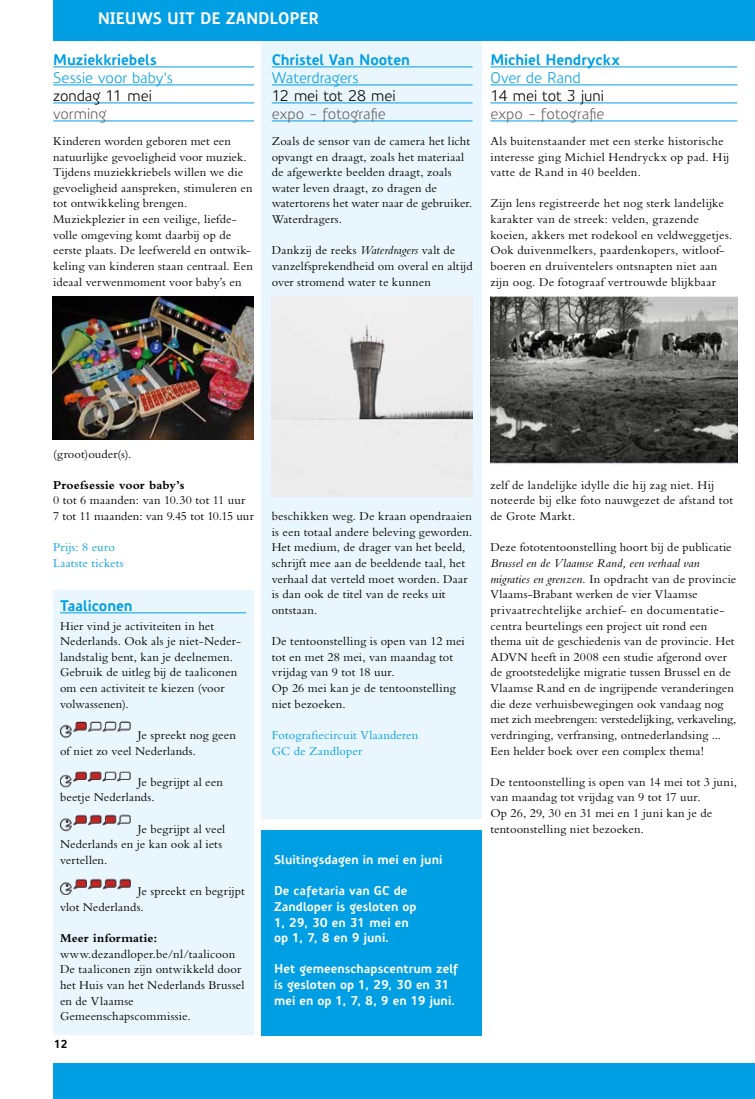
<style>
.page{position:relative;width:755px;height:1099px;background:#fff}
.page>*{position:absolute;margin:0;border:0;box-sizing:border-box;transform-origin:0 0}
.t1{font:700 16.25px "Precious Sans";letter-spacing:-.005em;color:#fff}
.t2{font:700 15px "Precious Sans";letter-spacing:-.005em;color:#009fe3}
.t3{font:15px "Precious Sans";letter-spacing:-.005em;color:#009fe3}
.t4{font:15px "Precious Sans";letter-spacing:-.005em;color:#000}
.t5{font:15px "Precious Sans";color:#646363}
.t6{font:12.5px/15.6px "Bembo Std";letter-spacing:.01em;color:#000}
.t7{font:700 12.5px/15.6px "Precious Sans";color:#fff}
.t8{font:12.5px/15.6px "Bembo Std";letter-spacing:.01em;color:#009fe3}
.t9{font:700 12.5px "Bembo Std";letter-spacing:.01em;color:#000}
.t10{font:700 11.25px "Precious Sans";color:#000}
.s1{font-style:italic}
</style>
<div class="page">
<div style="left:261px;top:0;width:221px;height:818px;background:#eaf6fe"></div>
<hr style="left:53px;top:67px;width:201px;height:1px;background:#009fe3">
<hr style="left:53px;top:85px;width:201px;height:1px;background:#009fe3">
<hr style="left:53px;top:103px;width:201px;height:1px;background:#009fe3">
<hr style="left:53px;top:121px;width:201px;height:1px;background:#009fe3">
<div style="left:53px;top:1063px;width:702px;height:35px;background:#009fe3"></div>
<div style="left:53px;top:0;width:702px;height:41px;background:#009fe3"></div>
<hr style="left:272px;top:67px;width:200px;height:1px;background:#009fe3">
<hr style="left:272px;top:85px;width:200px;height:1px;background:#009fe3">
<hr style="left:272px;top:103px;width:200px;height:1px;background:#009fe3">
<hr style="left:272px;top:121px;width:200px;height:1px;background:#009fe3">
<img style="left:53px;top:296px;width:200px;height:143px">
<img style="left:272px;top:296px;width:200px;height:200px">
<div style="left:53px;top:590px;width:201px;height:444px;background:#eaf6fe"></div>
<div style="left:261px;top:830px;width:221px;height:205px;background:#009fe3"></div>
<hr style="left:60px;top:612px;width:186px;height:1px;background:#009fe3">
<img style="left:60px;top:721px;width:71px;height:18px">
<img style="left:60px;top:771px;width:71px;height:17px">
<img style="left:60px;top:814px;width:71px;height:18px">
<img style="left:60px;top:878px;width:71px;height:16px">
<hr style="left:490px;top:67px;width:247px;height:1px;background:#009fe3">
<hr style="left:490px;top:85px;width:247px;height:1px;background:#009fe3">
<hr style="left:490px;top:103px;width:247px;height:1px;background:#009fe3">
<hr style="left:490px;top:121px;width:247px;height:1px;background:#009fe3">
<img style="left:490px;top:296px;width:247px;height:168px">
<h1 class="t1" style="left:98px;top:8px;width:223px">NIEUWS UIT DE ZANDLOPER</h1>
<p class="t2" style="left:272px;top:50px;width:140px">Christel Van Nooten</p>
<p class="t3" style="left:272px;top:68px;width:88px">Waterdragers</p>
<p class="t4" style="left:272px;top:86px;width:125px">12 mei tot 28 mei</p>
<p class="t5" style="left:272px;top:104px;width:116px">expo - fotografie</p>
<p class="t6" style="left:272px;top:133px;width:202px">Zoals de sensor van de camera het licht opvangt en draagt, zoals het materiaal de afgewerkte beelden draagt, zoals water leven draagt, zo dragen de watertorens het water naar de gebruiker.<br>Waterdragers.</p>
<p class="t6" style="left:272px;top:242px;width:202px">Dankzij de reeks <span class="s1">Waterdragers</span> valt de vanzelfsprekendheid om overal en altijd over stromend water te kunnen</p>
<p class="t2" style="left:53px;top:50px;width:105px">Muziekkriebels</p>
<p class="t3" style="left:53px;top:68px;width:121px">Sessie voor baby’s</p>
<p class="t4" style="left:53px;top:86px;width:100px">zondag 11 mei</p>
<p class="t5" style="left:53px;top:104px;width:55px">vorming</p>
<p class="t6" style="left:53px;top:133px;width:201px">Kinderen worden geboren met een natuurlijke gevoeligheid voor muziek.<br>Tijdens muziekkriebels willen we die gevoeligheid aanspreken, stimuleren en tot ontwikkeling brengen.<br>Muziekplezier in een veilige, liefde&shy;volle omgeving komt daarbij op de eerste plaats. De leefwereld en ontwik&shy;keling van kinderen staan centraal. Een ideaal verwenmoment voor baby’s en</p>
<p class="t2" style="left:490px;top:50px;width:131px">Michiel Hendryckx</p>
<p class="t3" style="left:490px;top:68px;width:92px">Over de Rand</p>
<p class="t4" style="left:490px;top:86px;width:115px">14 mei tot 3 juni</p>
<p class="t5" style="left:490px;top:104px;width:116px">expo - fotografie</p>
<p class="t6" style="left:490px;top:133px;width:241px">Als buitenstaander met een sterke historische interesse ging Michiel Hendryckx op pad. Hij vatte de Rand in 40 beelden.</p>
<p class="t6" style="left:490px;top:195px;width:243px">Zijn lens registreerde het nog sterk landelijke karakter van de streek: velden, grazende koeien, akkers met rodekool en veldweggetjes.<br>Ook duivenmelkers, paardenkopers, witloof&shy;boeren en druiventelers ontsnapten niet aan zijn oog. De fotograaf vertrouwde blijkbaar</p>
<p class="t6" style="left:53px;top:445px;width:80px">(groot)ouder(s).</p>
<p class="t9" style="left:53px;top:478px;width:133px">Proefsessie voor baby’s</p>
<p class="t6" style="left:53px;top:492px;width:202px">0 tot 6 maanden: van 10.30 tot 11 uur<br>7 tot 11 maanden: van 9.45 tot 10.15 uur</p>
<p class="t8" style="left:53px;top:539px;width:72px">Prijs: 8 euro<br>Laatste tickets</p>
<p class="t2" style="left:60px;top:595px;width:74px">Taaliconen</p>
<p class="t6" style="left:60px;top:617px;width:183px">Hier vind je activiteiten in het<br>Nederlands. Ook als je niet-Neder&shy;landstalig bent, kan je deelnemen.<br>Gebruik de uitleg bij de taaliconen om een activiteit te kiezen (voor volwassenen).</p>
<p class="t6" style="left:60px;top:727px;width:177px;text-indent:78px">Je spreekt nog geen of niet zo veel Nederlands.</p>
<p class="t6" style="left:60px;top:773px;width:164px;text-indent:78px">Je begrijpt al een beetje Nederlands.</p>
<p class="t6" style="left:60px;top:820px;width:167px;text-indent:78px">Je begrijpt al veel<br>Nederlands en je kan ook al iets vertellen.</p>
<p class="t6" style="left:60px;top:883px;width:186px;text-indent:78px">Je spreekt en begrijpt vlot Nederlands.</p>
<p class="t9" style="left:60px;top:931px;width:99px">Meer informatie:</p>
<p class="t6" style="left:60px;top:945px;width:186px">www.dezandloper.be/nl/taalicoon<br>De taaliconen zijn ontwikkeld door het Huis van het Nederlands Brussel en de Vlaamse<br>Gemeenschapscommissie.</p>
<p class="t10" style="left:54px;top:1036px;width:15px">12</p>
<p class="t6" style="left:272px;top:508px;width:202px">beschikken weg. De kraan opendraaien is een totaal andere beleving geworden.<br>Het medium, de drager van het beeld, schrijft mee aan de beeldende taal, het verhaal dat verteld moet worden. Daar is dan ook de titel van de reeks uit ontstaan.</p>
<p class="t6" style="left:272px;top:633px;width:195px">De tentoonstelling is open van 12 mei tot en met 28 mei, van maandag tot vrijdag van 9 tot 18 uur.<br>Op 26 mei kan je de tentoonstelling niet bezoeken.</p>
<p class="t8" style="left:272px;top:727px;width:148px">Fotografiecircuit Vlaanderen<br>GC de Zandloper</p>
<p class="t7" style="left:274px;top:851px;width:170px">Sluitingsdagen in mei en juni</p>
<p class="t7" style="left:274px;top:883px;width:144px">De cafetaria van GC de<br>Zandloper is gesloten op<br>1, 29, 30 en 31 mei en op 1, 7, 8 en 9 juni.</p>
<p class="t7" style="left:274px;top:961px;width:186px">Het gemeenschapscentrum zelf is gesloten op 1, 29, 30 en 31 mei en op 1, 7, 8, 9 en 19 juni.</p>
<p class="t6" style="left:490px;top:477px;width:244px">zelf de landelijke idylle die hij zag niet. Hij noteerde bij elke foto nauwgezet de afstand tot de Grote Markt.</p>
<p class="t6" style="left:490px;top:539px;width:243px">Deze fototentoonstelling hoort bij de publicatie</p>
<p class="t6" style="left:490px;top:555px;width:248px"><span class="s1">Brussel en de Vlaamse Rand, een verhaal van migraties en grenzen.</span> In opdracht van de provincie Vlaams-Brabant werken de vier Vlaamse privaatrechtelijke archief- en documentatie&shy;centra beurtelings een project uit rond een thema uit de geschiedenis van de provincie. Het ADVN heeft in 2008 een studie afgerond over de grootstedelijke migratie tussen Brussel en de Vlaamse Rand en de ingrijpende veranderingen die deze verhuisbewegingen ook vandaag nog met zich meebrengen: verstedelijking, verkaveling, verdringing, verfransing, ontnederlandsing ...<br>Een helder boek over een complex thema!</p>
<p class="t6" style="left:490px;top:773px;width:248px">De tentoonstelling is open van 14 mei tot 3 juni, van maandag tot vrijdag van 9 tot 17 uur.<br>Op 26, 29, 30 en 31 mei en 1 juni kan je de tentoonstelling niet bezoeken.</p>
</div>
